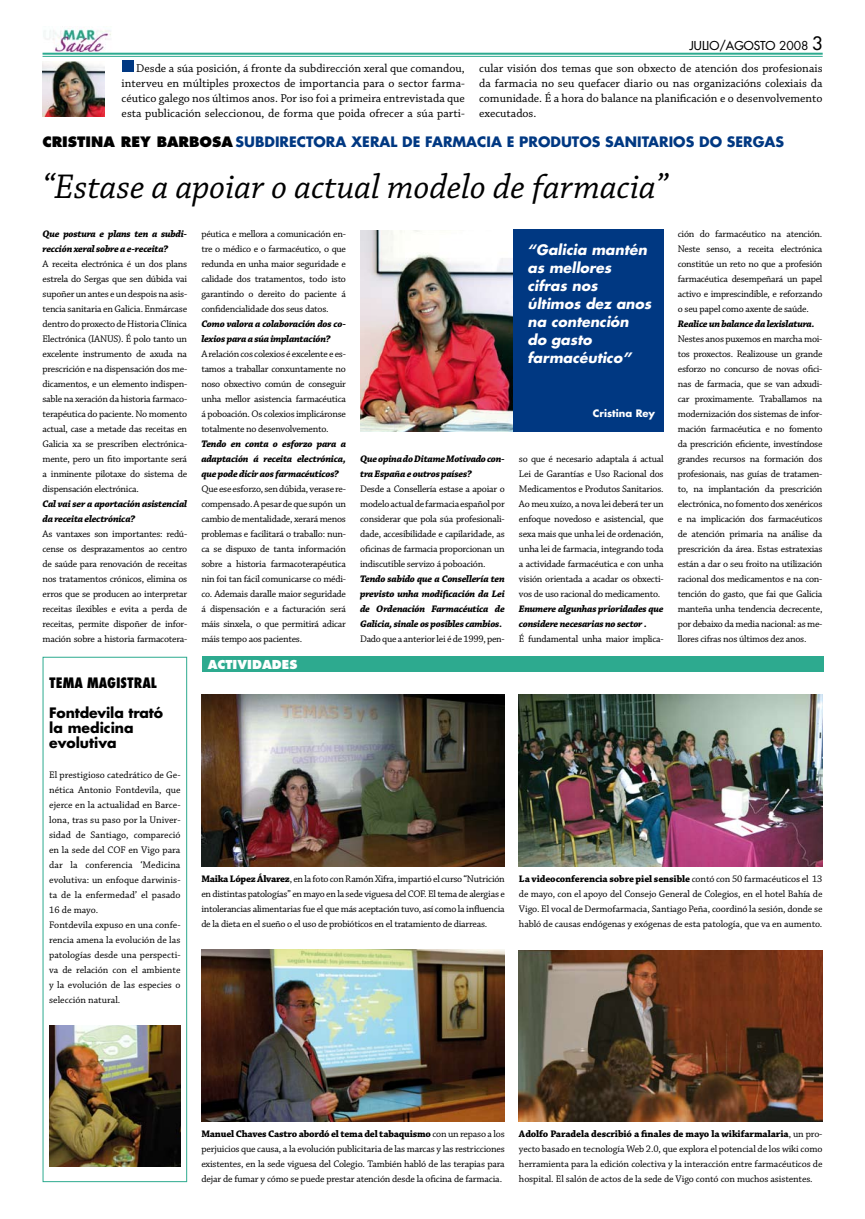
<style>
.page{position:relative;width:865px;height:1219px;background:#fff}
.page>*{position:absolute;margin:0;border:0;box-sizing:border-box;transform-origin:0 0}
.t1{font:italic 36px "Chaparral Pro";color:#000}
.t2{font:italic 700 14px/18px "Futura";color:#fff}
.t3{font:700 14px "Futura";color:#003882}
.t4{font:700 14px/15px "Futura";color:#000}
.t5{font:800 condensed 14px "Futura";color:#000}
.t6{font:12px/15px "Chaparral Pro";color:#000;text-align:justify}
.t7{font:12px "Futura";color:#000}
.t8{font:800 12px "Futura";color:#fff}
.t9{font:10px/15px "Chaparral Pro";letter-spacing:-.02em;color:#000;text-align:justify}
.t10{font:italic 700 10px/15px "Chaparral Pro";letter-spacing:-.025em;color:#000}
.t11{font:10px/15px "Chaparral Pro";color:#000}
.t12{font:700 10px "Futura";color:#fff}
.s1{font-style:inherit}
.s2{font-size:18px}
.s3{font-weight:800;color:#000}
.s4{font-weight:700}
</style>
<div class="page">
<img style="left:43px;top:28px;width:68px;height:24px">
<hr style="left:43px;top:53px;width:779px;height:2px;background:#2daa8f">
<hr style="left:43px;top:56px;width:779px;height:1px;background:#2daa8f">
<img style="left:43px;top:62px;width:61px;height:55px">
<div style="left:122px;top:60px;width:12px;height:12px;background:#003882"></div>
<img style="left:360px;top:230px;width:153px;height:202px">
<img style="left:201px;top:695px;width:304px;height:171px">
<img style="left:201px;top:950px;width:304px;height:172px">
<img style="left:519px;top:695px;width:303px;height:171px">
<img style="left:519px;top:951px;width:303px;height:171px">
<div style="left:202px;top:657px;width:621px;height:15px;background:#2daa8f"></div>
<div style="left:43px;top:657px;width:144px;height:525px;border:1px solid #2daa8f"></div>
<img style="left:50px;top:1025px;width:131px;height:142px">
<div style="left:513px;top:229px;width:150px;height:203px;background:#003882"></div>
<p class="t7" style="left:689px;top:38px;width:134px">JULIO/AGOSTO <span class="s1">2008</span> <span class="s2">3</span></p>
<p class="t6" style="left:122px;top:61px;width:345px;text-indent:15px">Desde a súa posición, á fronte da subdirección xeral que comandou, interveu en múltiples proxectos de importancia para o sector farma&shy;céutico galego nos últimos anos. Por iso foi a primeira entrevistada que esta publicación seleccionou, de forma que poida ofrecer a súa parti-</p>
<p class="t6" style="left:479px;top:61px;width:345px">cular visión dos temas que son obxecto de atención dos profesionais da farmacia no seu quefacer diario ou nas organizacións colexiais da comunidade. É a hora do balance na planificación e o desenvolvemento executados.</p>
<h2 class="t3" style="left:43px;top:132px;width:743px"><span class="s3">CRISTINA REY BARBOSA</span> SUBDIRECTORA XERAL DE FARMACIA E PRODUTOS SANITARIOS DO SERGAS</h2>
<h1 class="t1" style="left:43px;top:166px;width:627px">“Estase a apoiar o actual modelo de farmacia”</h1>
<p class="t10" style="left:43px;top:227px;width:146px">Que postura e plans ten a subdi&shy;rección xeral sobre a e-receita?</p>
<p class="t9" style="left:43px;top:256px;width:146px">A receita electrónica é un dos plans estrela do Sergas que sen dúbida vai supoñer un antes e un despois na asis&shy;tencia sanitaria en Galicia. Enmárcase dentro do proxecto de Historia Clínica Electrónica (IANUS). É polo tanto un excelente instrumento de axuda na prescrición e na dispensación dos me&shy;dicamentos, e un elemento indispen&shy;sable na xeración da historia farmaco&shy;terapéutica do paciente. No momento actual, case a metade das receitas en Galicia xa se prescriben electrónica&shy;mente, pero un fito importante será a inminente pilotaxe do sistema de dispensación electrónica.</p>
<p class="t10" style="left:43px;top:497px;width:146px">Cal vai ser a aportación asistencial da receita electrónica?</p>
<p class="t9" style="left:43px;top:526px;width:146px">As vantaxes son importantes: redú&shy;cense os desprazamentos ao centro de saúde para renovación de receitas nos tratamentos crónicos, elimina os erros que se producen ao interpretar receitas ilexibles e evita a perda de receitas, permite dispoñer de infor&shy;mación sobre a historia farmacotera-</p>
<p class="t9" style="left:201px;top:226px;width:146px">péutica e mellora a comunicación en&shy;tre o médico e o farmacéutico, o que redunda en unha maior seguridade e calidade dos tratamentos, todo isto garantindo o dereito do paciente á confidencialidade dos seus datos.</p>
<p class="t10" style="left:201px;top:317px;width:146px">Como valora a colaboración dos co&shy;lexios para a súa implantación?</p>
<p class="t9" style="left:201px;top:346px;width:146px">A relación cos colexios é excelente e es&shy;tamos a traballar conxuntamente no noso obxectivo común de conseguir unha mellor asistencia farmacéutica á poboación. Os colexios implicáronse totalmente no desenvolvemento.</p>
<p class="t10" style="left:201px;top:437px;width:146px;text-align:justify">Tendo en conta o esforzo para a adaptación á receita electrónica, que pode dicir aos farmacéuticos?</p>
<p class="t9" style="left:201px;top:481px;width:146px">Que ese esforzo, sen dúbida, verase re&shy;compensado. A pesar de que supón un cambio de mentalidade, xerará menos problemas e facilitará o traballo: nun&shy;ca se dispuxo de tanta información sobre a historia farmacoterapéutica nin foi tan fácil comunicarse co médi&shy;co. Ademais daralle maior seguridade á dispensación e a facturación será máis sinxela, o que permitirá adicar máis tempo aos pacientes.</p>
<h2 class="t2" style="left:527px;top:240px;width:125px">“Galicia mantén as mellores cifras nos últimos dez anos na contención<br>do gasto farmacéutico”</h2>
<p class="t12" style="left:593px;top:406px;width:64px">Cristina Rey</p>
<p class="t9" style="left:519px;top:451px;width:146px">so que é necesario adaptala á actual Lei de Garantías e Uso Racional dos Medicamentos e Produtos Sanitarios.<br>Ao meu xuízo, a nova lei deberá ter un enfoque novedoso e asistencial, que sexa mais que unha lei de ordenación, unha lei de farmacia, integrando toda a actividade farmacéutica e con unha visión orientada a acadar os obxecti&shy;vos de uso racional do medicamento.</p>
<p class="t10" style="left:519px;top:602px;width:146px">Enumere algunhas prioridades que considere necesarias no sector .</p>
<p class="t9" style="left:519px;top:631px;width:146px">É fundamental unha maior implica-</p>
<p class="t10" style="left:360px;top:452px;width:146px">Que opina do Ditame Motivado con&shy;tra España e outros países?</p>
<p class="t9" style="left:360px;top:481px;width:146px">Desde a Consellería estase a apoiar o modelo actual de farmacia español por considerar que pola súa profesionali&shy;dade, accesibilidade e capilaridade, as oficinas de farmacia proporcionan un indiscutible servizo á poboación.</p>
<p class="t10" style="left:360px;top:572px;width:146px;text-align:justify">Tendo sabido que a Consellería ten previsto unha modificación da Lei de Ordenación Farmacéutica de Galicia, sinale os posibles cambios.</p>
<p class="t9" style="left:360px;top:631px;width:146px">Dado que a anterior lei é de 1999, pen-</p>
<p class="t8" style="left:208px;top:657px;width:91px">ACTIVIDADES</p>
<p class="t9" style="left:677px;top:226px;width:146px">ción do farmacéutico na atención.<br>Neste senso, a receita electrónica constitúe un reto no que a profesión farmacéutica desempeñará un papel activo e imprescindible, e reforzando o seu papel como axente de saúde.</p>
<p class="t10" style="left:677px;top:317px;width:138px">Realice un balance da lexislatura.</p>
<p class="t9" style="left:677px;top:331px;width:146px">Nestes anos puxemos en marcha moi&shy;tos proxectos. Realizouse un grande esforzo no concurso de novas ofici&shy;nas de farmacia, que se van adxudi&shy;car proximamente. Traballamos na modernización dos sistemas de infor&shy;mación farmacéutica e no fomento da prescrición eficiente, investíndose grandes recursos na formación dos profesionais, nas guías de tratamen&shy;to, na implantación da prescrición electrónica, no fomento dos xenéricos e na implicación dos farmacéuticos de atención primaria na análise da prescrición da área. Estas estratexias están a dar o seu froito na utilización racional dos medicamentos e na con&shy;tención do gasto, que fai que Galicia manteña unha tendencia decrecente, por debaixo da media nacional: as me&shy;llores cifras nos últimos dez anos.</p>
<h2 class="t5" style="left:49px;top:673px;width:109px">TEMA MAGISTRAL</h2>
<h2 class="t4" style="left:49px;top:705px;width:115px">Fontdevila trató la medicina evolutiva</h2>
<p class="t11" style="left:49px;top:767px;width:133px">El prestigioso catedrático de Ge&shy;nética Antonio Fontdevila, que ejerce en la actualidad en Barce&shy;lona, tras su paso por la Univer&shy;sidad de Santiago, compareció en la sede del COF en Vigo para dar la conferencia ‘Medicina evolutiva: un enfoque darwinis&shy;ta de la enfermedad’ el pasado<br>16 de mayo.<br>Fontdevila expuso en una confe&shy;rencia amena la evolución de las patologías desde una perspecti&shy;va de relación con el ambiente y la evolución de las especies o selección natural.</p>
<p class="t9" style="left:201px;top:871px;width:305px"><span class="s4">Maika López Álvarez</span>, en la foto con Ramón Xifra, impartió el curso “Nutrición en distintas patologías” en mayo en la sede viguesa del COF. El tema de alergias e intolerancias alimentarias fue el que más aceptación tuvo, así como la influencia de la dieta en el sueño o el uso de probióticos en el tratamiento de diarreas.</p>
<p class="t9" style="left:519px;top:871px;width:305px"><span class="s4">La videoconferencia sobre piel sensible</span> contó con 50 farmacéuticos el 13 de mayo, con el apoyo del Consejo General de Colegios, en el hotel Bahía de Vigo. El vocal de Dermofarmacia, Santiago Peña, coordinó la sesión, donde se habló de causas endógenas y exógenas de esta patología, que va en aumento.</p>
<p class="t9" style="left:201px;top:1126px;width:305px"><span class="s4">Manuel Chaves Castro abordó el tema del tabaquismo</span> con un repaso a los perjuicios que causa, a la evolución publicitaria de las marcas y las restricciones existentes, en la sede viguesa del Colegio. También habló de las terapias para dejar de fumar y cómo se puede prestar atención desde la oficina de farmacia.</p>
<p class="t9" style="left:519px;top:1127px;width:305px"><span class="s4">Adolfo Paradela describió a finales de mayo la wikifarmalaria</span>, un pro&shy;yecto basado en tecnología Web 2.0, que explora el potencial de los wiki como herramienta para la edición colectiva y la interacción entre farmacéuticos de hospital. El salón de actos de la sede de Vigo contó con muchos asistentes.</p>
</div>
